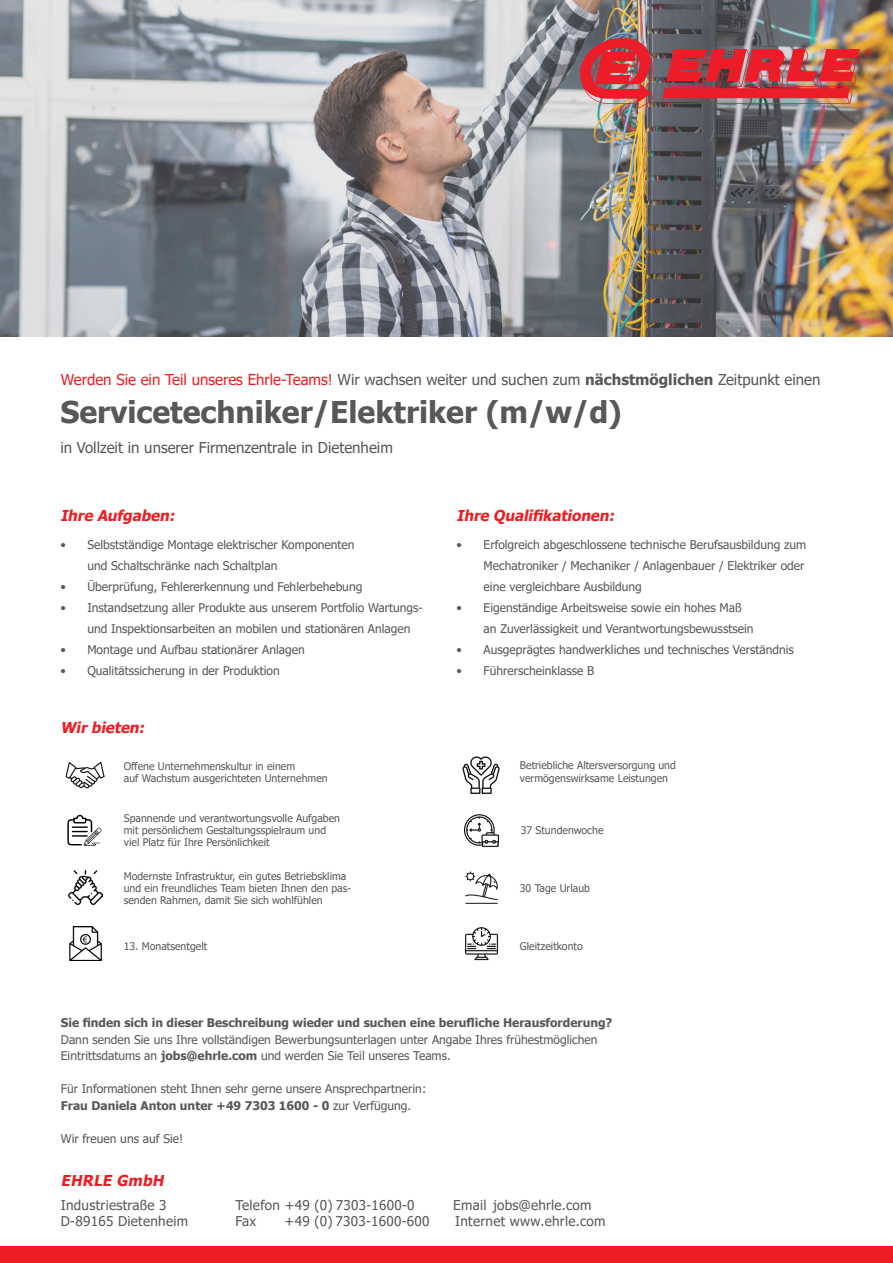
<style>
.page{position:relative;width:893px;height:1263px;background:#fff}
.page>*{position:absolute;margin:0;border:0;box-sizing:border-box;transform-origin:0 0}
.t1{font:700 30px "Tahoma";color:#57585a}
.t2{font:15px "Tahoma";color:#57585a}
.t3{font:italic 700 15px "Tahoma";color:#ee1d23}
.t4{font:13.5px "Tahoma";letter-spacing:.02em;color:#57585a}
.t5{font:12px/21px "Tahoma";color:#57585a}
.t6{font:700 12px "Tahoma";color:#57585a}
.t7{font:10.5px/12.3px "Tahoma";color:#57585a}
.s1{color:#ee1d23}
.s2{font-weight:700}
.s3{font-weight:400}
</style>
<div class="page">
<div style="left:0;top:1246px;width:893px;height:17px;background:#ee1d23"></div>
<img style="left:66px;top:761px;width:39px;height:28px">
<img style="left:462px;top:756px;width:38px;height:38px">
<svg style="left:67px;top:814px;width:35px;height:32px"></svg>
<img style="left:464px;top:814px;width:34px;height:34px">
<img style="left:68px;top:870px;width:34px;height:34px">
<img style="left:465px;top:871px;width:33px;height:33px">
<img style="left:69px;top:926px;width:33px;height:34px">
<img style="left:465px;top:927px;width:33px;height:33px">
<img style="left:0;top:0;width:893px;height:337px">
<img style="left:663px;top:49px;width:209px;height:55px">
<img style="left:580px;top:38px;width:75px;height:71px">
<p class="t2" style="left:61px;top:370px;width:761px"><span class="s1">Werden Sie ein Teil unseres Ehrle-Teams!</span> Wir wachsen weiter und suchen zum <span class="s2">nächstmöglichen</span> Zeitpunkt einen</p>
<p class="t1" style="left:60px;top:391px;width:563px">Servicetechniker/Elektriker (m/w/d)</p>
<p class="t2" style="left:60px;top:437px;width:334px">in Vollzeit in unserer Firmenzentrale in Dietenheim</p>
<p class="t3" style="left:60px;top:505px;width:120px">Ihre Aufgaben:</p>
<p class="t5" style="left:87px;top:535px;width:269px;text-indent:-27px">• Selbstständige Montage elektrischer Komponenten und Schaltschränke nach Schaltplan</p>
<p class="t5" style="left:60px;top:577px;width:303px">• Überprüfung, Fehlererkennung und Fehlerbehebung</p>
<p class="t5" style="left:87px;top:598px;width:337px;text-indent:-27px">• Instandsetzung aller Produkte aus unserem Portfolio Wartungs&shy;und Inspektionsarbeiten an mobilen und stationären Anlagen</p>
<p class="t5" style="left:60px;top:640px;width:246px">• Montage und Aufbau stationärer Anlagen</p>
<p class="t5" style="left:60px;top:661px;width:221px">• Qualitätssicherung in der Produktion</p>
<p class="t3" style="left:60px;top:717px;width:89px">Wirbieten:</p>
<p class="t7" style="left:124px;top:761px;width:173px">Offene Unternehmenskultur in einem</p>
<p class="t7" style="left:124px;top:773px;width:205px">auf Wachstum ausgerichteten Unternehmen</p>
<p class="t7" style="left:124px;top:812px;width:218px">Spannende und verantwortungsvolle Aufgaben mit persönlichem Gestaltungsspielraum und</p>
<p class="t7" style="left:124px;top:837px;width:147px">viel Platz für Ihre Persönlichkeit</p>
<p class="t7" style="left:124px;top:870px;width:229px">Modernste Infrastruktur, ein gutes Betriebsklima und ein freundliches Team bieten Ihnen den pas&shy;senden Rahmen, damit Sie sich wohlfühlen</p>
<p class="t3" style="left:457px;top:505px;width:163px">Ihre Qualifikationen:</p>
<p class="t5" style="left:484px;top:535px;width:324px;text-indent:-27px">• Erfolgreich abgeschlossene technische Berufsausbildung zum<br>Mechatroniker / Mechaniker / Anlagenbauer / Elektriker oder eine vergleichbare Ausbildung</p>
<p class="t5" style="left:484px;top:598px;width:271px;text-indent:-27px">• Eigenständige Arbeitsweise sowie ein hohes Maß an Zuverlässigkeit und Verantwortungsbewusstsein</p>
<p class="t5" style="left:457px;top:640px;width:339px">• Ausgeprägtes handwerkliches und technisches Verständnis</p>
<p class="t5" style="left:457px;top:661px;width:139px">• Führerscheinklasse B</p>
<p class="t7" style="left:520px;top:759px;width:158px">Betriebliche Altersversorgung und</p>
<p class="t7" style="left:520px;top:773px;width:150px">vermögenswirksame Leistungen</p>
<p class="t7" style="left:521px;top:825px;width:84px">37 Stundenwoche</p>
<p class="t7" style="left:520px;top:883px;width:72px">30 Tage Urlaub</p>
<p class="t7" style="left:124px;top:941px;width:85px">13. Monatsentgelt</p>
<p class="t7" style="left:520px;top:941px;width:64px">Gleitzeitkonto</p>
<p class="t6" style="left:61px;top:1014px;width:553px">Sie finden sich in dieser Beschreibung wieder und suchen eine berufliche Herausforderung?</p>
<p class="t5" style="left:61px;top:1030px;width:538px">Dann senden Sie uns Ihre vollständigen Bewerbungsunterlagen unter Angabe Ihres frühestmöglichen</p>
<p class="t5" style="left:61px;top:1046px;width:391px">Eintrittsdatums an <span class="s2">jobs@ehrle.com</span> und werden Sie Teil unseres Teams.</p>
<p class="t5" style="left:61px;top:1079px;width:367px">Für Informationen steht Ihnen sehr gerne unsere Ansprechpartnerin:</p>
<p class="t6" style="left:61px;top:1097px;width:352px">Frau Daniela Anton unter +49 7303 1600 - 0 <span class="s3">zur Verfügung.</span></p>
<p class="t5" style="left:61px;top:1129px;width:124px">Wir freuen uns auf Sie!</p>
<p class="t3" style="left:61px;top:1170px;width:108px">EHRLE GmbH</p>
<p class="t4" style="left:61px;top:1196px;width:107px">Industriestraße 3</p>
<p class="t4" style="left:235px;top:1196px;width:181px">Telefon +49 (0) 7303-1600-0</p>
<p class="t4" style="left:453px;top:1196px;width:140px">Email jobs@ehrle.com</p>
<p class="t4" style="left:61px;top:1212px;width:129px">D-89165 Dietenheim</p>
<p class="t4" style="left:235px;top:1212px;width:22px">Fax</p>
<p class="t4" style="left:284px;top:1212px;width:147px">+49 (0) 7303-1600-600</p>
<p class="t4" style="left:455px;top:1212px;width:152px">Internet www.ehrle.com</p>
</div>
